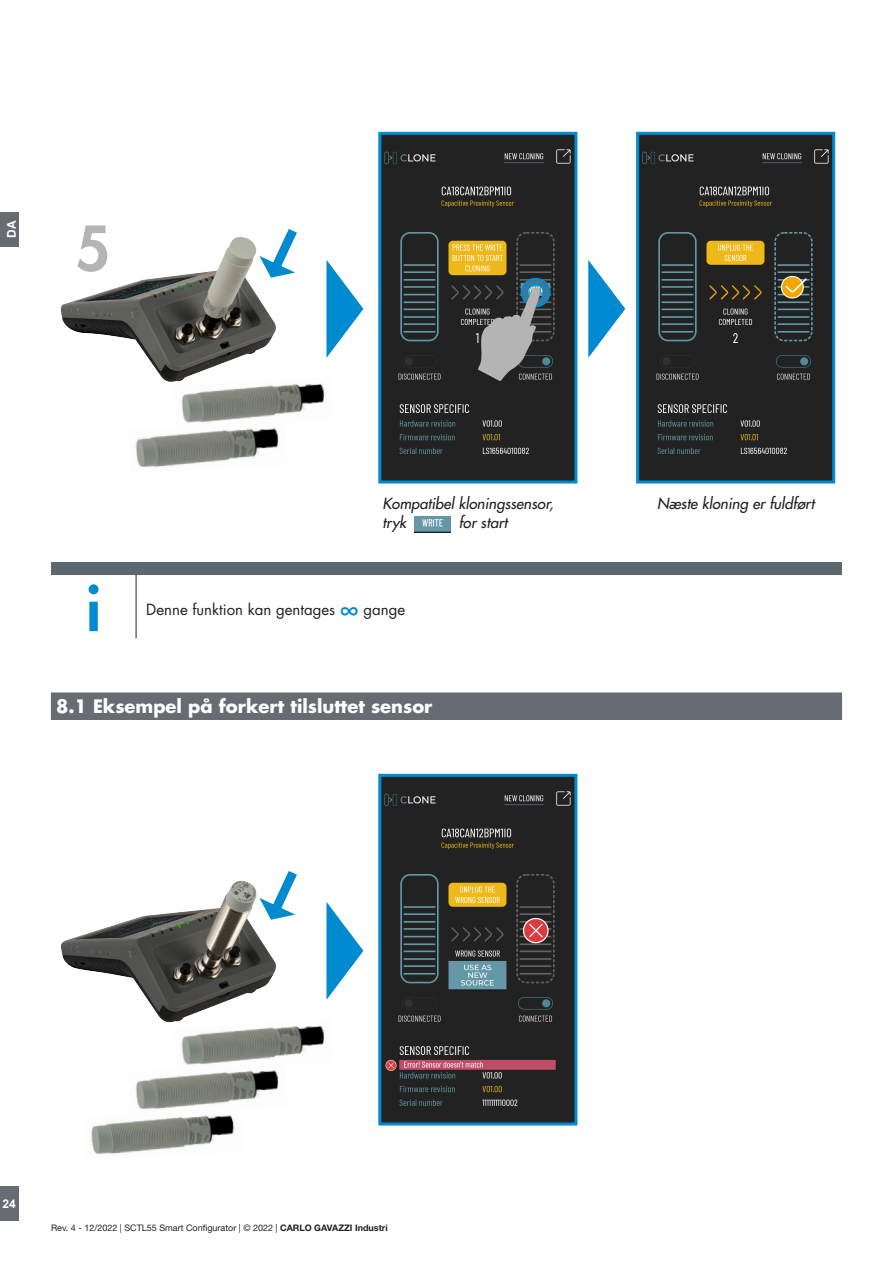
<style>
.page{position:relative;width:893px;height:1263px;background:#fff}
.page>*{position:absolute;margin:0;border:0;box-sizing:border-box;transform-origin:0 0}
.t1{font:800 60px "Futura Std";color:#b4b4b4}
.t2{font:800 60px "Futura Std";color:#008acf}
.t3{font:700 18px "Futura Std";color:#fff}
.t4{font:italic 500 15px/19px "Futura Std";color:#231f20}
.t5{font:15px "Futura Std";color:#231f20}
.t6{font:700 12px "Arial";color:#fff}
.t7{font:9px "Helvetica Neue LT Std";color:#231f20}
.s1{font-weight:700;font-size:21px;color:#008acf}
.s2{font-weight:700}
</style>
<div class="page">
<div style="left:0;top:1186px;width:19px;height:34px;background:#676c72"></div>
<div style="left:0;top:213px;width:19px;height:34px;background:#676c72"></div>
<img style="left:60px;top:237px;width:216px;height:145px">
<svg style="left:259px;top:229px;width:38px;height:49px"></svg>
<img style="left:174px;top:377px;width:151px;height:45px">
<img style="left:135px;top:422px;width:144px;height:45px">
<img style="left:382px;top:136px;width:191px;height:343px">
<div style="left:378px;top:132px;width:199px;height:351px;border:3px solid #008acf"></div>
<svg style="left:326px;top:260px;width:37px;height:98px"></svg>
<div style="left:521px;top:278px;width:29px;height:29px;border:8px solid #008acf;border-radius:50%"></div>
<div style="left:523px;top:280px;width:25px;height:25px;border:2px solid #676c72;border-radius:50%"></div>
<svg style="left:478px;top:288px;width:62px;height:93px;background:#6f7273"></svg>
<img style="left:640px;top:136px;width:191px;height:343px">
<div style="left:636px;top:132px;width:199px;height:351px;border:3px solid #008acf"></div>
<svg style="left:588px;top:260px;width:37px;height:98px"></svg>
<div style="left:51px;top:562px;width:791px;height:12px;background:#5f676e"></div>
<hr style="left:136px;top:574px;width:1px;height:64px;background:#231f20">
<img style="left:60px;top:881px;width:216px;height:142px">
<svg style="left:259px;top:871px;width:38px;height:49px"></svg>
<img style="left:174px;top:1019px;width:151px;height:45px">
<img style="left:135px;top:1064px;width:144px;height:45px">
<img style="left:91px;top:1115px;width:143px;height:39px">
<img style="left:382px;top:778px;width:191px;height:343px">
<div style="left:378px;top:774px;width:199px;height:351px;border:3px solid #008acf"></div>
<svg style="left:326px;top:902px;width:37px;height:98px"></svg>
<div style="left:51px;top:693px;width:791px;height:26px;background:#676c72"></div>
<div style="left:51px;top:692px;width:791px;height:27px;border:1px solid #676c72"></div>
<img style="left:415px;top:516px;width:35px;height:16px">
<h3 class="t6" style="left:3px;top:238px;width:19px;rotate:-90deg">DA</h3>
<p class="t1" style="left:76px;top:211px;width:36px">5</p>
<p class="t2" style="left:86px;top:571px;width:17px">i</p>
<p class="t4" style="left:383px;top:494px;width:172px">Kompatibel kloningssensor, tryk</p>
<p class="t4" style="left:459px;top:513px;width:50px">for start</p>
<p class="t5" style="left:146px;top:600px;width:260px">Denne funktion kan gentages <span class="s1">∞</span> gange</p>
<p class="t3" style="left:56px;top:695px;width:378px">8.1 Eksempel på forkert tilsluttet sensor</p>
<p class="t4" style="left:657px;top:494px;width:159px">Næste kloning er fuldført</p>
<h3 class="t6" style="left:3px;top:1195px;width:15px">24</h3>
<p class="t7" style="left:51px;top:1223px;width:338px">Rev. 4 - 12/2022 | SCTL55 Smart Configurator | © 2022 | <span class="s2">CARLO GAVAZZI Industri</span></p>
</div>
